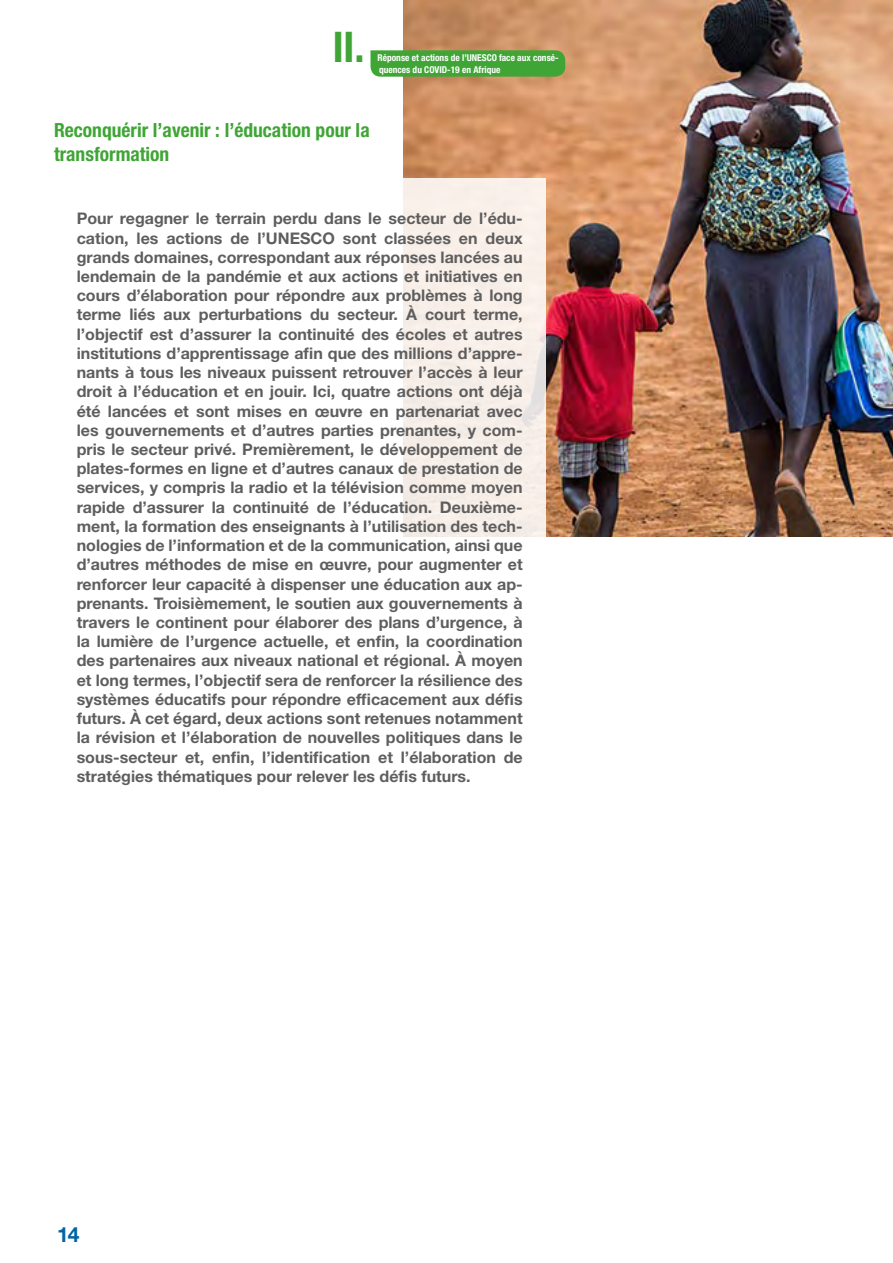
<style>
.page{position:relative;width:893px;height:1263px;background:#fff}
.page>*{position:absolute;margin:0;border:0;box-sizing:border-box;transform-origin:0 0}
.t1{font:700 condensed 42.3px "Helvetica Neue LT Std";color:#3fa535}
.t2{font:700 21px "Helvetica Neue LT Std";color:#0064a5}
.t3{font:700 condensed 19.5px/23.4px "Helvetica Neue LT Std";color:#3fa535}
.t4{font:700 16.05px/19.2px "Helvetica Neue LT Std";color:#5f5e5e;text-align:justify}
.t5{font:700 condensed 9.45px/11.2px "Helvetica Neue LT Std";color:#fff}
</style>
<div class="page">
<img style="left:404px;top:1px;width:489px;height:536px">
<div style="left:403px;top:178px;width:142px;height:359px;background:#f7efe9"></div>
<svg style="left:370px;top:50px;width:195px;height:27px;background:#45a538"></svg>
<h1 class="t1" style="left:333px;top:21px;width:33px">II.</h1>
<p class="t5" style="left:377px;top:52px;width:183px">Réponse et actions de l’UNESCO face aux consé&shy;quences du COVID-19 en Afrique</p>
<p class="t3" style="left:54px;top:118px;width:317px">Reconquérir l’avenir : l’éducation pour la transformation</p>
<p class="t4" style="left:77px;top:209px;width:447px">Pour regagner le terrain perdu dans le secteur de l’édu&shy;cation, les actions de l’UNESCO sont classées en deux grands domaines, correspondant aux réponses lancées au lendemain de la pandémie et aux actions et initiatives en cours d’élaboration pour répondre aux problèmes à long terme liés aux perturbations du secteur. À court terme, l’objectif est d’assurer la continuité des écoles et autres institutions d’apprentissage afin que des millions d’appre&shy;nants à tous les niveaux puissent retrouver l’accès à leur droit à l’éducation et en jouir. Ici, quatre actions ont déjà été lancées et sont mises en œuvre en partenariat avec les gouvernements et d’autres parties prenantes, y com&shy;pris le secteur privé. Premièrement, le développement de plates-formes en ligne et d’autres canaux de prestation de services, y compris la radio et la télévision comme moyen rapide d’assurer la continuité de l’éducation. Deuxième&shy;ment, la formation des enseignants à l’utilisation des tech&shy;nologies de l’information et de la communication, ainsi que d’autres méthodes de mise en œuvre, pour augmenter et renforcer leur capacité à dispenser une éducation aux ap&shy;prenants. Troisièmement, le soutien aux gouvernements à travers le continent pour élaborer des plans d’urgence, à la lumière de l’urgence actuelle, et enfin, la coordination des partenaires aux niveaux national et régional. À moyen et long termes, l’objectif sera de renforcer la résilience des systèmes éducatifs pour répondre efficacement aux défis futurs. À cet égard, deux actions sont retenues notamment la révision et l’élaboration de nouvelles politiques dans le sous-secteur et, enfin, l’identification et l’élaboration de stratégies thématiques pour relever les défis futurs.</p>
<h2 class="t2" style="left:57px;top:1222px;width:24px">14</h2>
</div>
